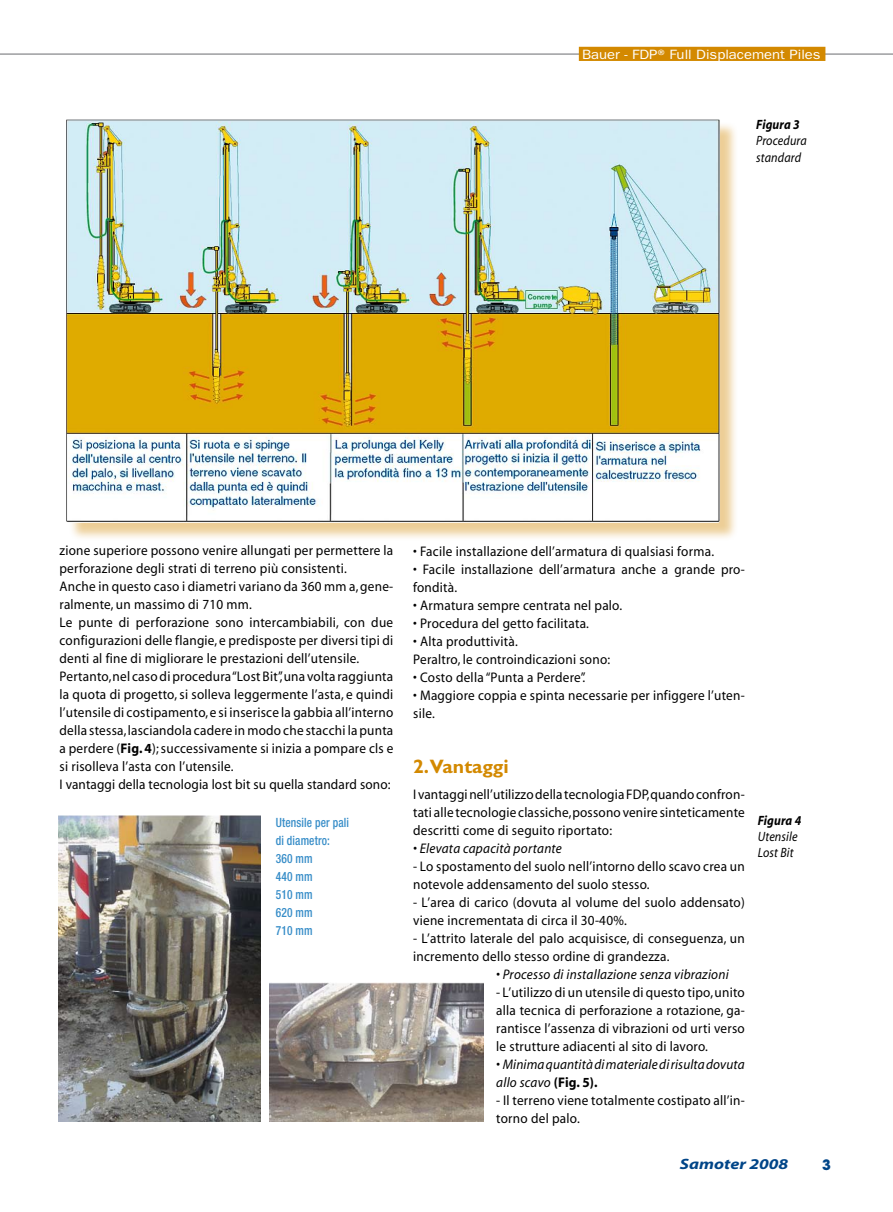
<style>
.page{position:relative;width:893px;height:1212px;background:#fff}
.page>*{position:absolute;margin:0;border:0;box-sizing:border-box;transform-origin:0 0}
.t1{font:700 19.5px "Gill Sans";color:#d38900}
.t2{font:italic 700 15px "Myriad";color:#004588;scale:1.2 1}
.t3{font:700 14.25px "Avant Garde";color:#004588}
.t4{font:13.95px/18px "Myriad";letter-spacing:.02em;color:#000;scale:.95 1}
.t5{font:italic 13.95px/18px "Myriad";letter-spacing:.02em;color:#000;scale:.95 1}
.t6{font:italic 13.5px/16.2px "Myriad";letter-spacing:.01em;color:#000;scale:.9 1}
.t7{font:13.5px "Franklin Gothic";color:#fff;scale:1.1 1}
.t8{font:italic 700 13.5px "Myriad";letter-spacing:.01em;color:#000;scale:.9 1}
.t9{font:500 condensed 12.75px/18px "Helvetica Neue";letter-spacing:.01em;color:#378dc8;scale:.9 1}
.s1{font-weight:700}
.s2{font-weight:700;font-style:normal}
</style>
<div class="page">
<hr style="left:0;top:53px;width:893px;height:2px;background:#9c9d9f">
<div style="left:579px;top:47px;width:246px;height:14px;background:#d38900"></div>
<div style="left:66px;top:99px;width:695px;height:467px;background:#d38900;opacity:.41"></div>
<img style="left:66px;top:119px;width:654px;height:404px">
<img style="left:59px;top:816px;width:202px;height:306px">
<img style="left:270px;top:982px;width:213px;height:139px">
<p class="t7" style="left:582px;top:46px;width:218px">Bauer - FDP® Full Displacement Piles</p>
<p class="t8" style="left:756px;top:118px;width:50px">Figura 3</p>
<p class="t6" style="left:756px;top:133px;width:58px">Procedura standard</p>
<p class="t4" style="left:60px;top:542px;width:353px">zione superiore possono venire allungati per permettere la perforazione degli strati di terreno più consistenti.<br>Anche in questo caso i diametri variano da 360 mm a, gene&shy;ralmente, un massimo di 710 mm.<br>Le punte di perforazione sono intercambiabili, con due configurazioni delle flangie, e predisposte per diversi tipi di denti al fine di migliorare le prestazioni dell’utensile.<br>Pertanto, nel caso di procedura “Lost Bit”, una volta raggiunta la quota di progetto, si solleva leggermente l’asta, e quindi l’utensile di costipamento, e si inserisce la gabbia all’interno della stessa, lasciandola cadere in modo che stacchi la punta a perdere (<span class="s1">Fig. 4</span>); successivamente si inizia a pompare cls e si risolleva l’asta con l’utensile.<br>I vantaggi della tecnologia lost bit su quella standard sono:</p>
<p class="t4" style="left:413px;top:543px;width:318px">• Facile installazione dell’armatura di qualsiasi forma.</p>
<p class="t4" style="left:413px;top:561px;width:351px">• Facile installazione dell’armatura anche a grande pro&shy;fondità.</p>
<p class="t4" style="left:413px;top:597px;width:222px">• Armatura sempre centrata nel palo.</p>
<p class="t4" style="left:413px;top:615px;width:187px">• Procedura del getto facilitata.</p>
<p class="t4" style="left:413px;top:633px;width:209px">• Alta produttività.<br>Peraltro, le controindicazioni sono:</p>
<p class="t4" style="left:413px;top:669px;width:183px">• Costo della “Punta a Perdere”.</p>
<p class="t4" style="left:413px;top:687px;width:351px">• Maggiore coppia e spinta necessarie per infiggere l’uten&shy;sile.</p>
<h1 class="t1" style="left:413px;top:755px;width:97px">2.Vantaggi</h1>
<p class="t4" style="left:413px;top:786px;width:351px;text-align:justify">I vantaggi nell’utilizzo della tecnologia FDP, quando confron&shy;tati alle tecnologie classiche, possono venire sinteticamente descritti come di seguito riportato:</p>
<p class="t5" style="left:413px;top:840px;width:158px">• Elevata capacità portante</p>
<p class="t4" style="left:413px;top:858px;width:351px">- Lo spostamento del suolo nell’intorno dello scavo crea un notevole addensamento del suolo stesso.</p>
<p class="t4" style="left:413px;top:894px;width:351px">- L’area di carico (dovuta al volume del suolo addensato) viene incrementata di circa il 30-40%.</p>
<p class="t4" style="left:413px;top:930px;width:351px">- L’attrito laterale del palo acquisisce, di conseguenza, un incremento dello stesso ordine di grandezza.</p>
<p class="t5" style="left:496px;top:966px;width:246px">• Processo di installazione senza vibrazioni</p>
<p class="t4" style="left:496px;top:984px;width:263px;text-align:justify">- L’utilizzo di un utensile di questo tipo, unito alla tecnica di perforazione a rotazione, ga&shy;rantisce l’assenza di vibrazioni od urti verso le strutture adiacenti al sito di lavoro.</p>
<p class="t5" style="left:496px;top:1056px;width:263px">• Minima quantità di materiale di risulta dovuta allo scavo <span class="s2">(Fig. 5).</span></p>
<p class="t4" style="left:496px;top:1091px;width:263px">- Il terreno viene totalmente costipato all’in&shy;torno del palo.</p>
<p class="t9" style="left:276px;top:813px;width:83px">Utensile per pali di diametro:<br>360 mm<br>440 mm<br>510 mm<br>620 mm<br>710 mm</p>
<p class="t8" style="left:758px;top:813px;width:50px">Figura 4</p>
<p class="t6" style="left:758px;top:829px;width:46px">Utensile<br>Lost Bit</p>
<p class="t2" style="left:680px;top:1156px;width:92px">Samoter 2008</p>
<p class="t3" style="left:822px;top:1155px;width:10px">3</p>
</div>
